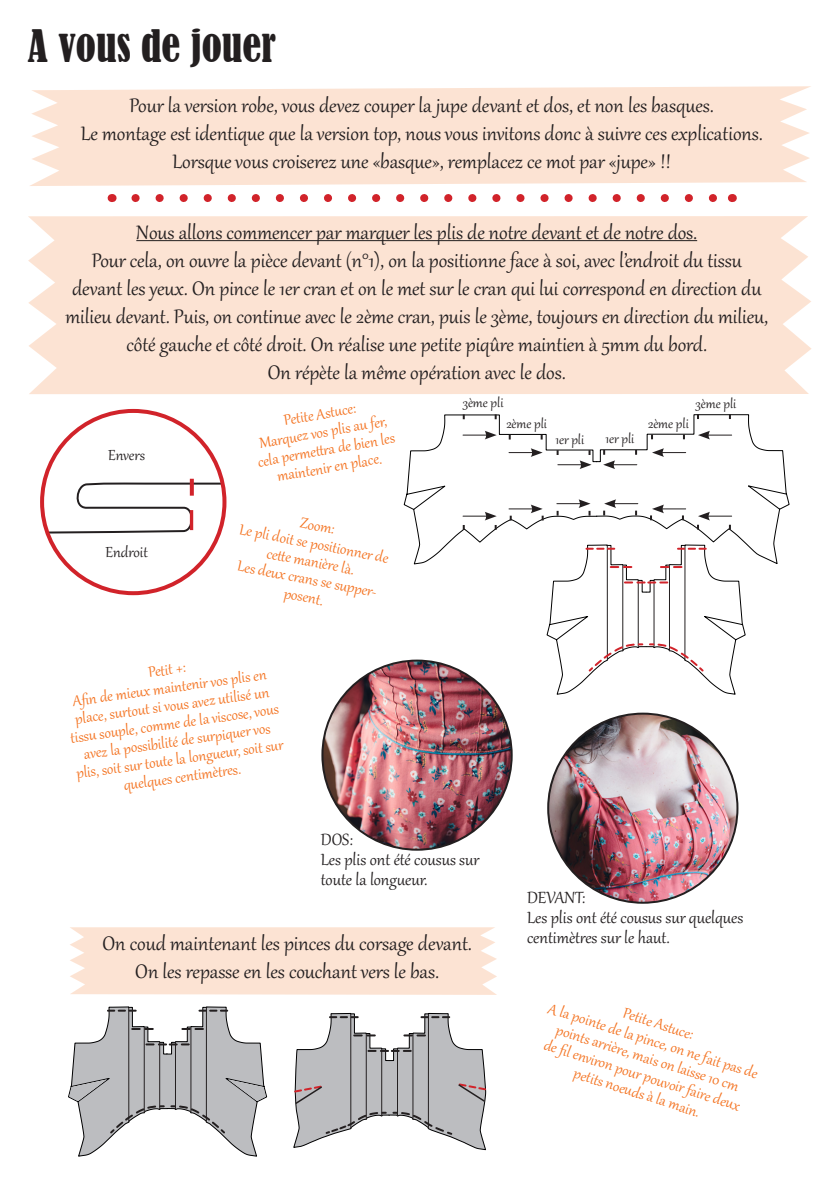
<style>
.page{position:relative;width:840px;height:1191px;background:#fff}
.page>*{position:absolute;margin:0;border:0;box-sizing:border-box;transform-origin:0 0}
.t1{font:condensed 42px "Bernard";color:#231f20}
.t2{font:24px/28px "Gabriola";color:#231f20;text-align:center}
.t3{font:20px/20px "Gabriola";color:#231f20}
.t4{font:18px/18px "Gabriola";color:#f47321;text-align:center}
.t5{font:18px "Gabriola";color:#231f20}
.t6{font:16px "Gabriola";color:#231f20}
</style>
<div class="page">
<div style="left:28px;top:216px;width:783px;height:178px;background:#fce3d3"></div>
<div style="left:70px;top:927px;width:427px;height:68px;background:#fce3d3"></div>
<hr style="left:136px;top:240px;width:560px;height:1px;background:#231f20">
<svg style="left:45px;top:481px;width:180px;height:53px"></svg>
<svg style="left:190px;top:479px;width:4px;height:16px"></svg>
<hr style="left:190px;top:510px;width:3px;height:20px;background:#d1232a">
<div style="left:40px;top:409px;width:186px;height:186px;border:4px solid #d1232a;border-radius:50%"></div>
<svg style="left:403px;top:414px;width:387px;height:281px"></svg>
<svg style="left:293px;top:1013px;width:194px;height:137px"></svg>
<svg style="left:68px;top:1006px;width:200px;height:151px"></svg>
<svg style="left:30px;top:86px;width:781px;height:100px;background:#fce5d6"></svg>
<svg style="left:135px;top:194px;width:582px;height:8px"></svg>
<img style="left:322px;top:660px;width:189px;height:189px;border-radius:95px">
<img style="left:548px;top:713px;width:189px;height:189px;border-radius:95px">
<p class="t1" style="left:28px;top:21px;width:249px">A vous de jouer</p>
<p class="t2" style="left:129px;top:90px;width:585px">Pour la version robe, vous devez couper la jupe devant et dos, et non les basques.</p>
<p class="t2" style="left:81px;top:118px;width:683px">Le montage est identique que la version top, nous vous invitons donc à suivre ces explications.<br>Lorsque vous croiserez une «basque», remplacez ce mot par «jupe» !!</p>
<p class="t2" style="left:136px;top:217px;width:562px">Nous allons commencer par marquer les plis de notre devant et de notre dos.</p>
<p class="t2" style="left:65px;top:245px;width:704px">Pour cela, on ouvre la pièce devant (n°1), on la positionne face à soi, avec l’endroit du tissu devant les yeux. On pince le 1er cran et on le met sur le cran qui lui correspond en direction du milieu devant. Puis, on continue avec le 2ème cran, puis le 3ème, toujours en direction du milieu, côté gauche et côté droit. On réalise une petite piqûre maintien à 5mm du bord.</p>
<p class="t2" style="left:268px;top:357px;width:299px">On répète la même opération avec le dos.</p>
<p class="t4" style="left:282px;top:410px;width:74px;rotate:-10deg">Petite Astuce:</p>
<p class="t6" style="left:462px;top:392px;width:42px">3ème pli</p>
<p class="t6" style="left:695px;top:393px;width:42px">3ème pli</p>
<p class="t4" style="left:253px;top:434px;width:140px;rotate:-10deg">Marquez vos plis au fer, cela permett ra de bien les maintenir en place.</p>
<p class="t4" style="left:302px;top:512px;width:36px;rotate:11deg">Zoom:</p>
<p class="t6" style="left:506px;top:413px;width:42px">2ème pli</p>
<p class="t6" style="left:647px;top:413px;width:42px">2ème pli</p>
<p class="t6" style="left:555px;top:429px;width:30px">1er pli</p>
<p class="t6" style="left:605px;top:428px;width:30px">1er pli</p>
<p class="t5" style="left:108px;top:443px;width:38px">Envers</p>
<p class="t4" style="left:241px;top:519px;width:153px;rotate:11deg">Le pli doit se positionner de cett e manière là.</p>
<p class="t5" style="left:105px;top:540px;width:44px">Endroit</p>
<p class="t4" style="left:239px;top:555px;width:143px;rotate:11deg">Les deux crans se supper&shy;posent.</p>
<p class="t4" style="left:147px;top:662px;width:39px;rotate:-8deg">Petit +:</p>
<p class="t4" style="left:64px;top:692px;width:212px;rotate:-8deg">Afi n de mieux maintenir vos plis en place, surtout si vous avez utilisé un tissu souple, comme de la viscose, vous avez la possibilité de surpiquer vos plis, soit sur toute la longueur, soit sur quelques centimètres.</p>
<p class="t3" style="left:320px;top:828px;width:33px">DOS:</p>
<p class="t3" style="left:320px;top:848px;width:160px">Les plis ont été cousus sur toute la longueur.</p>
<p class="t2" style="left:102px;top:927px;width:370px">On coud maintenant les pinces du corsage devant.</p>
<p class="t2" style="left:135px;top:955px;width:305px">On les repasse en les couchant vers le bas.</p>
<p class="t3" style="left:527px;top:886px;width:60px">DEVANT:</p>
<p class="t3" style="left:527px;top:906px;width:217px">Les plis ont été cousus sur quelques centimètres sur le haut.</p>
<p class="t4" style="left:552px;top:997px;width:220px;rotate:18deg">A la pointe de la pince, on ne fait pas de</p>
<p class="t4" style="left:626px;top:1002px;width:74px;rotate:18deg">Petite Astuce:</p>
<p class="t4" style="left:553px;top:1016px;width:206px;rotate:18deg">points arrière, mais on laisse 10 cm de fi l environ pour pouvoir faire deux petits noeuds à la main.</p>
</div>
